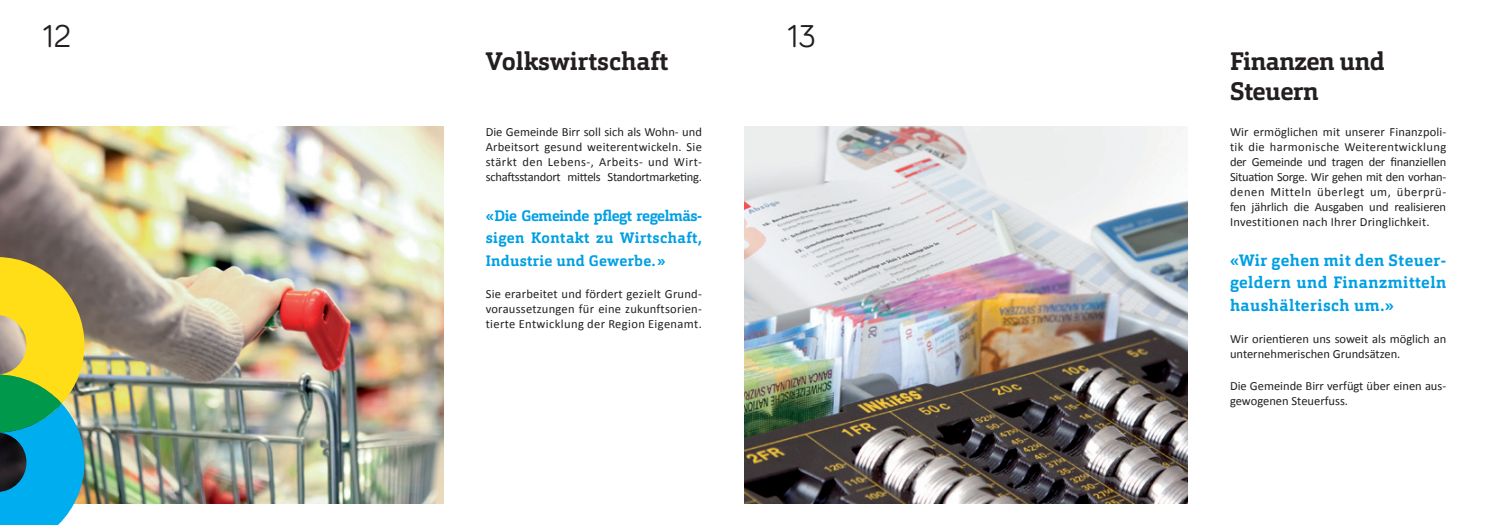
<style>
.page{position:relative;width:1489px;height:525px;background:#fff}
.page>*{position:absolute;margin:0;border:0;box-sizing:border-box;transform-origin:0 0}
.t1{font:32.5px "Bariol";color:#231f20}
.t2{font:700 25px/30px "Orgon Slab";letter-spacing:-.02em;color:#231f20}
.t3{font:700 25px "Orgon Slab";color:#231f20}
.t4{font:700 16.25px/22.5px "Orgon Slab";letter-spacing:.03em;color:#009fe3;text-align:justify}
.t5{font:700 15px/22.5px "Orgon Slab";letter-spacing:.02em;color:#009fe3;text-align:justify}
.t6{font:12.5px/15px "Calibri";color:#231f20;text-align:justify}
</style>
<div class="page">
<img style="left:744px;top:127px;width:443px;height:376px">
<img style="left:0;top:127px;width:443px;height:376px">
<svg style="left:0;top:257px;width:84px;height:267px;background:#77ae72"></svg>
<h1 class="t1" style="left:43px;top:14px;width:30px">12</h1>
<h1 class="t1" style="left:787px;top:14px;width:31px">13</h1>
<h2 class="t3" style="left:485px;top:45px;width:184px">Volkswirtschaft</h2>
<p class="t6" style="left:485px;top:124px;width:218px">Die Gemeinde Birr soll sich als Wohn- und Arbeitsort gesund weiterentwickeln. Sie stärkt den Lebens-, Arbeits- und Wirt&shy;schaftsstandort mittels Standortmarketing.</p>
<p class="t5" style="left:485px;top:204px;width:218px">«Die Gemeinde pflegt regelmäs&shy;sigen Kontakt zu Wirtschaft, Industrie und Gewerbe.»</p>
<p class="t6" style="left:485px;top:286px;width:218px">Sie erarbeitet und fördert gezielt Grund&shy;voraussetzungen für eine zukunftsorien&shy;tierte Entwicklung der Region Eigenamt.</p>
<h2 class="t2" style="left:1230px;top:46px;width:156px">Finanzen und<br>Steuern</h2>
<p class="t6" style="left:1229px;top:124px;width:218px">Wir ermöglichen mit unserer Finanzpoli&shy;tik die harmonische Weiterentwicklung der Gemeinde und tragen der finanziellen Situation Sorge. Wir gehen mit den vorhan&shy;denen Mitteln überlegt um, überprü&shy;fen jährlich die Ausgaben und realisieren Investitionen nach Ihrer Dringlichkeit.</p>
<h3 class="t4" style="left:1229px;top:249px;width:218px">«Wir gehen mit den Steuer&shy;geldern und Finanzmitteln haushälterisch um.»</h3>
<p class="t6" style="left:1229px;top:331px;width:218px">Wir orientieren uns soweit als möglich an unternehmerischen Grundsätzen.</p>
<p class="t6" style="left:1229px;top:378px;width:218px">Die Gemeinde Birr verfügt über einen aus&shy;gewogenen Steuerfuss.</p>
</div>
